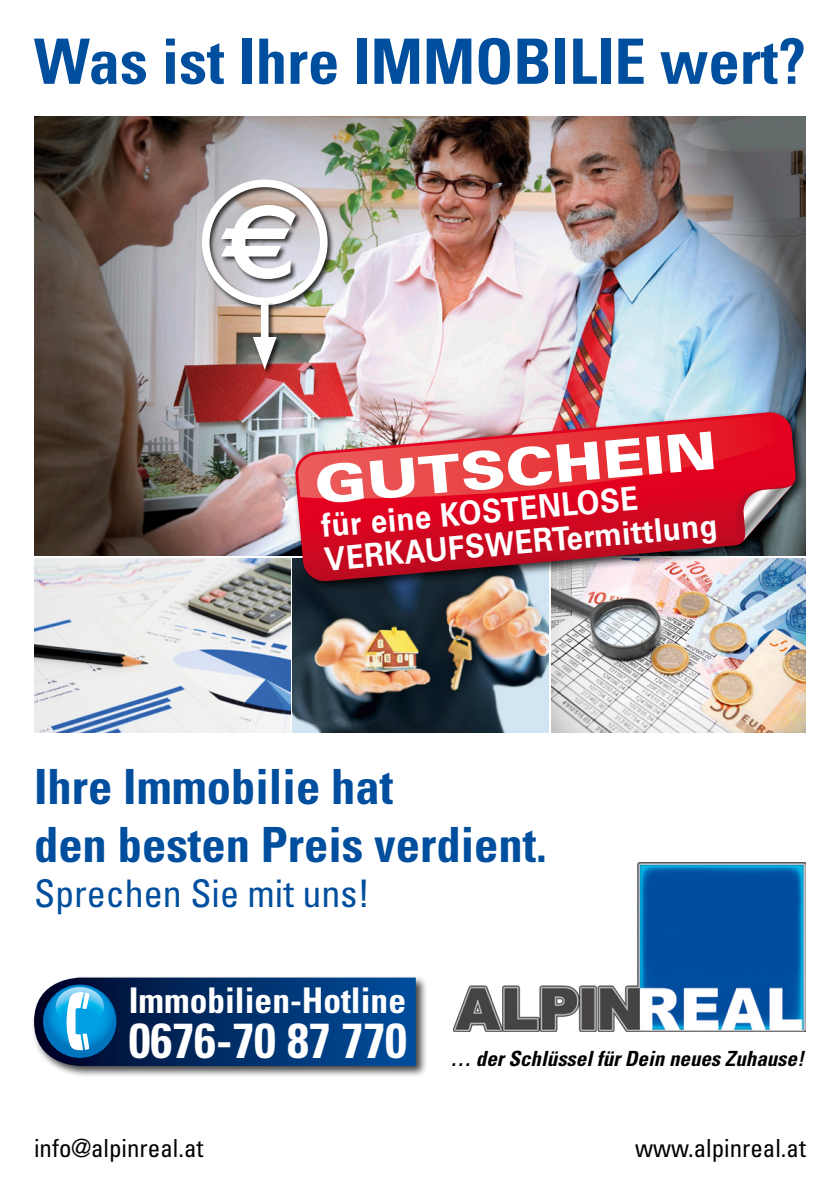
<style>
.page{position:relative;width:840px;height:1191px;background:#fff}
.page>*{position:absolute;margin:0;border:0;box-sizing:border-box;transform-origin:0 0}
.t1{font:700 106px "Euro Sans";color:#fff}
.t2{font:700 condensed 62.6px "Univers";color:#004e9e}
.t3{font:900 52.2px "Univers";color:#fff;scale:1.2 1}
.t4{font:700 condensed 49px "Univers";color:#fff}
.t5{font:700 condensed 48.6px/58.2px "Univers";color:#004e9e}
.t6{font:condensed 38px "Univers";color:#004e9e}
.t7{font:700 condensed 35.4px "Univers";color:#fff}
.t8{font:700 32.4px/33.4px "Univers";color:#fff;scale:.9 1}
.t9{font:condensed 25px "Univers";color:#000}
.t10{font:italic 700 condensed 21px "Univers";color:#000}
</style>
<div class="page">
<img style="left:34px;top:117px;width:771px;height:439px">
<div style="left:201px;top:179px;width:133px;height:133px;background:#000;opacity:.75"></div>
<div style="left:202px;top:179px;width:125px;height:126px;border:8px solid #fff;border-radius:50%"></div>
<div style="left:220px;top:204px;width:82px;height:82px;background:#000;opacity:.75"></div>
<div style="left:252px;top:302px;width:31px;height:74px;background:#000;opacity:.75"></div>
<div style="left:261px;top:302px;width:7px;height:48px;background:#fff"></div>
<svg style="left:253px;top:337px;width:23px;height:33px"></svg>
<img style="left:292px;top:593px;width:256px;height:139px">
<img style="left:34px;top:558px;width:256px;height:174px">
<img style="left:551px;top:593px;width:254px;height:139px">
<div style="left:291px;top:409px;width:516px;height:184px;background:#000;opacity:.8"></div>
<svg style="left:294px;top:412px;width:501px;height:170px;background:#bc3347"></svg>
<svg style="left:732px;top:483px;width:66px;height:61px;background:#71575c"></svg>
<svg style="left:297px;top:415px;width:491px;height:87px;background:#e04752"></svg>
<div style="left:31px;top:974px;width:397px;height:104px;background:#000;opacity:.75"></div>
<svg style="left:34px;top:977px;width:381px;height:89px;background:#0e447d"></svg>
<img style="left:453px;top:862px;width:352px;height:169px">
<h2 class="t2" style="left:34px;top:23px;width:773px">Was ist Ihre IMMOBILIE wert?</h2>
<h1 class="t1" style="left:220px;top:179px;width:81px">€</h1>
<h3 class="t3" style="left:312px;top:452px;width:337px;rotate:-5deg">GUTSCHEIN</h3>
<p class="t8" style="left:320px;top:509px;width:439px;rotate:-5deg">für eine KOSTENLOSE<br>VERKAUFSWERTermittlung</p>
<h3 class="t5" style="left:34px;top:757px;width:514px">Ihre Immobilie hat<br>den besten Preis verdient.</h3>
<p class="t6" style="left:34px;top:870px;width:337px">Sprechen Sie mit uns!</p>
<p class="t7" style="left:129px;top:978px;width:278px">Immobilien-Hotline</p>
<h3 class="t4" style="left:129px;top:1010px;width:279px">0676-70 87 770</h3>
<p class="t10" style="left:450px;top:1045px;width:355px">… der Schlüssel für Dein neues Zuhause!</p>
<p class="t9" style="left:34px;top:1132px;width:171px">info@alpinreal.at</p>
<p class="t9" style="left:634px;top:1132px;width:172px">www.alpinreal.at</p>
</div>
